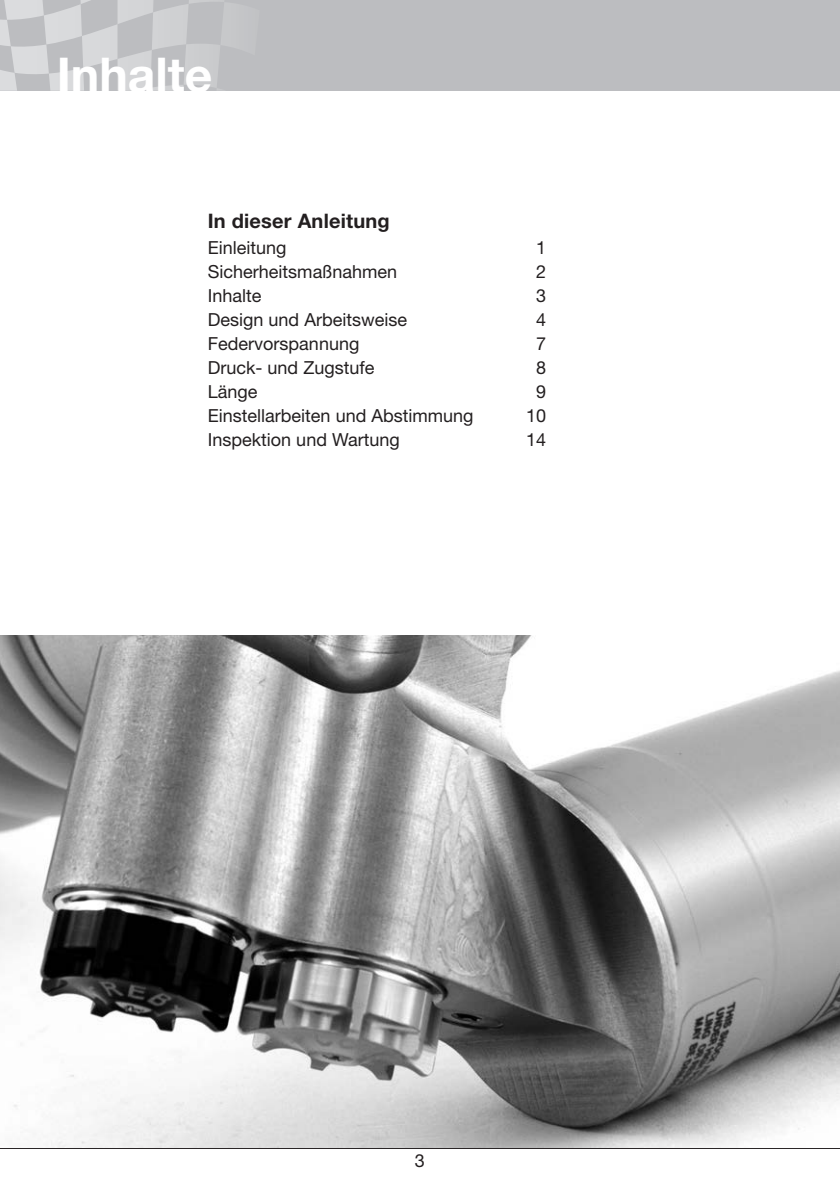
<style>
.page{position:relative;width:840px;height:1191px;background:#fff}
.page>*{position:absolute;margin:0;border:0;box-sizing:border-box;transform-origin:0 0}
.t1{font:700 48px "Helvetica Neue LT Std";color:#fff}
.t2{font:700 20px "Helvetica Neue LT Std";letter-spacing:.01em;color:#231f20}
.t3{font:18px "Helvetica Neue LT Std";color:#231f20}
</style>
<div class="page">
<hr style="left:0;top:1148px;width:839px;height:1px;background:#231f20">
<div style="left:0;top:0;width:839px;height:91px;background:#bcbdc0"></div>
<svg style="left:0;top:0;width:231px;height:91px"></svg>
<img style="left:0;top:635px;width:839px;height:512px">
<h1 class="t1" style="left:57px;top:46px;width:157px">Inhalte</h1>
<p class="t2" style="left:208px;top:208px;width:183px">In dieser Anleitung</p>
<p class="t3" style="left:208px;top:237px;width:80px">Einleitung</p>
<p class="t3" style="left:536px;top:237px;width:12px">1</p>
<p class="t3" style="left:208px;top:261px;width:191px">Sicherheitsmaßnahmen</p>
<p class="t3" style="left:536px;top:261px;width:12px">2</p>
<p class="t3" style="left:208px;top:285px;width:55px">Inhalte</p>
<p class="t3" style="left:536px;top:285px;width:12px">3</p>
<p class="t3" style="left:208px;top:309px;width:201px">Design und Arbeitsweise</p>
<p class="t3" style="left:536px;top:309px;width:12px">4</p>
<p class="t3" style="left:208px;top:333px;width:153px">Federvorspannung</p>
<p class="t3" style="left:536px;top:333px;width:12px">7</p>
<p class="t3" style="left:208px;top:357px;width:168px">Druck- und Zugstufe</p>
<p class="t3" style="left:536px;top:357px;width:12px">8</p>
<p class="t3" style="left:208px;top:381px;width:51px">Länge</p>
<p class="t3" style="left:536px;top:381px;width:12px">9</p>
<p class="t3" style="left:208px;top:405px;width:267px">Einstellarbeiten und Abstimmung</p>
<p class="t3" style="left:526px;top:405px;width:22px">10</p>
<p class="t3" style="left:208px;top:429px;width:193px">Inspektion und Wartung</p>
<p class="t3" style="left:526px;top:429px;width:22px">14</p>
<p class="t3" style="left:415px;top:1149px;width:12px">3</p>
</div>
